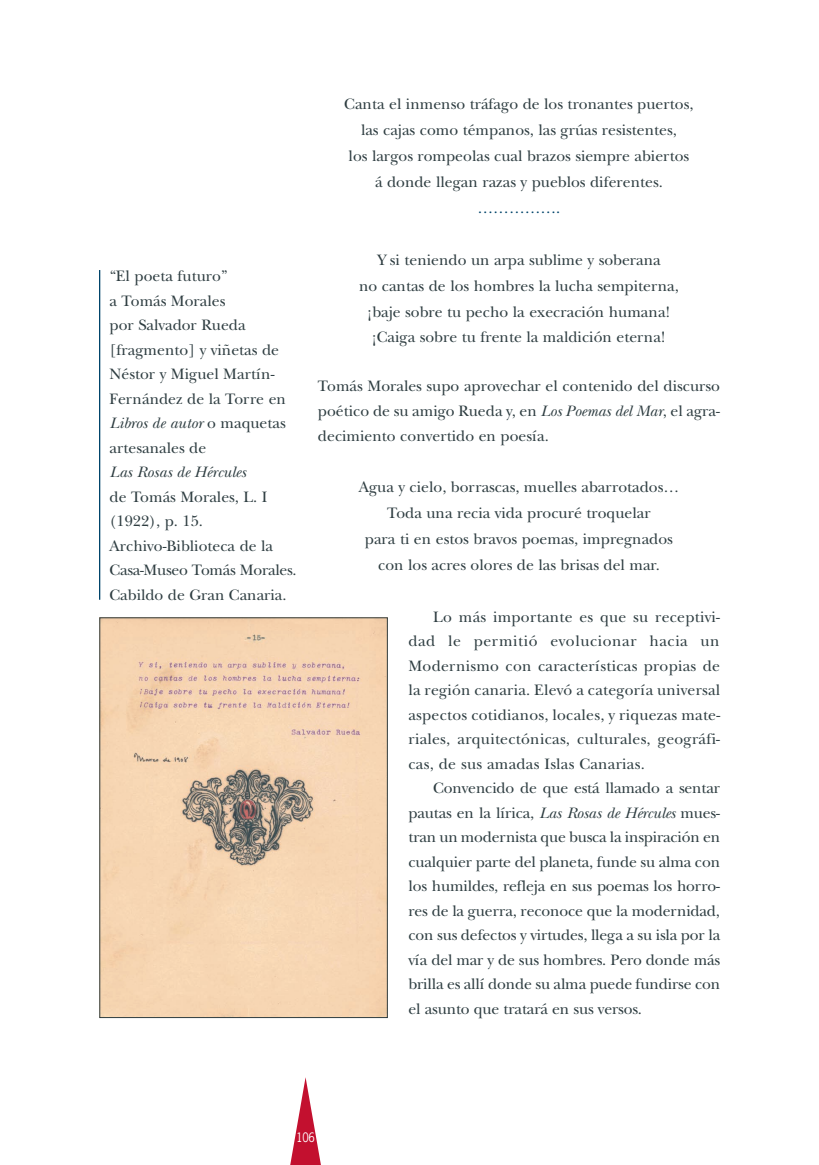
<style>
.page{position:relative;width:819px;height:1165px;background:#fff}
.page>*{position:absolute;margin:0;border:0;box-sizing:border-box;transform-origin:0 0}
.t1{font:15.75px/24.5px "New Baskerville";color:#2e3d41;text-align:center}
.t2{font:italic 15.75px "New Baskerville";color:#2e3d41}
.t3{font:15.75px "New Baskerville";color:#00446a}
.t4{font:12.25px "News Gothic";color:#fff;scale:.9 1}
.s1{font-style:italic}
</style>
<div class="page">
<svg style="left:99px;top:270px;width:289px;height:895px"></svg>
<p class="t1" style="left:110px;top:263px;width:178px;text-align:left">“El poeta futuro”<br>a Tomás Morales<br>por Salvador Rueda [fragmento] y viñetas de<br>Néstor y Miguel Martín-<br>Fernández de la Torre en<br><span class="s1">Libros de autor</span> o maquetas artesanales de</p>
<p class="t2" style="left:110px;top:462px;width:138px">Las Rosas de Hércules</p>
<p class="t1" style="left:110px;top:484px;width:189px;text-align:left">de Tomás Morales, L. I (1922), p. 15.<br>Archivo-Biblioteca de la<br>Casa-Museo Tomás Morales.<br>Cabildo de Gran Canaria.</p>
<p class="t1" style="left:344px;top:91px;width:351px;line-height:25.9px">Canta el inmenso tráfago de los tronantes puertos, las cajas como témpanos, las grúas resistentes,<br>los largos rompeolas cual brazos siempre abiertos á donde llegan razas y pueblos diferentes.</p>
<p class="t3" style="left:477px;top:198px;width:84px">…………….</p>
<p class="t1" style="left:359px;top:246px;width:321px;line-height:25.9px">Y si teniendo un arpa sublime y soberana<br>no cantas de los hombres la lucha sempiterna, ¡baje sobre tu pecho la execración humana! ¡Caiga sobre tu frente la maldición eterna!</p>
<p class="t1" style="left:318px;top:374px;width:403px;text-align:justify">Tomás Morales supo aprovechar el contenido del discurso poético de su amigo Rueda y, en <span class="s1">Los Poemas del Mar</span>, el agra&shy;decimiento convertido en poesía.</p>
<p class="t1" style="left:359px;top:474px;width:322px;line-height:25.9px">Agua y cielo, borrascas, muelles abarrotados… Toda una recia vida procuré troquelar<br>para ti en estos bravos poemas, impregnados con los acres olores de las brisas del mar.</p>
<p class="t1" style="left:408px;top:604px;width:313px;text-align:justify;text-indent:25px">Lo más importante es que su receptivi&shy;dad le permitió evolucionar hacia un Modernismo con características propias de la región canaria. Elevó a categoría universal aspectos cotidianos, locales, y riquezas mate&shy;riales, arquitectónicas, culturales, geográfi&shy;cas, de sus amadas Islas Canarias.</p>
<p class="t1" style="left:408px;top:775px;width:313px;text-align:justify;text-indent:25px">Convencido de que está llamado a sentar pautas en la lírica, <span class="s1">Las Rosas de Hércules</span> mues&shy;tran un modernista que busca la inspiración en cualquier parte del planeta, funde su alma con los humildes, refleja en sus poemas los horro&shy;res de la guerra, reconoce que la modernidad, con sus defectos y virtudes, llega a su isla por la vía del mar y de sus hombres. Pero donde más brilla es allí donde su alma puede fundirse con el asunto que tratará en sus versos.</p>
<p class="t4" style="left:296px;top:1130px;width:22px">106</p>
</div>
